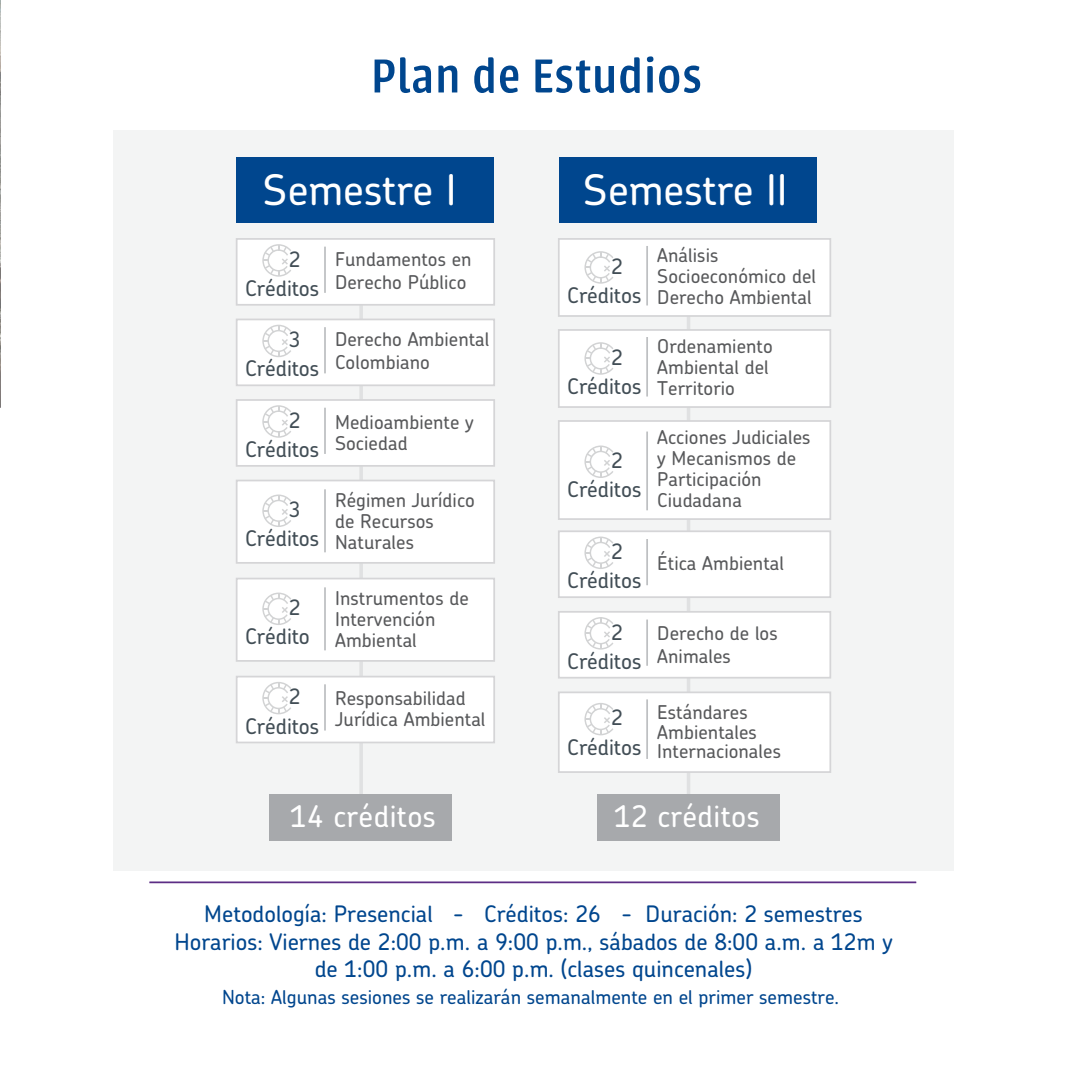
<style>
.page{position:relative;width:1067px;height:1067px;background:#fff}
.page>*{position:absolute;margin:0;border:0;box-sizing:border-box;transform-origin:0 0}
.t1{font:500 52.5px "Urbana";letter-spacing:.02em;color:#00468e}
.t2{font:500 42px "Chevin";color:#fff}
.t3{font:500 29.75px "Chevin";letter-spacing:.015em;color:#fff}
.t4{font:500 22.75px/27.3px "Chevin";color:#00468e;text-align:center}
.t5{font:500 21.53px "Chevin";color:#424e56}
.t6{font:500 21.18px "Chevin";color:#424e56}
.t7{font:500 19.25px "Chevin";color:#00468e}
.t8{font:500 19.07px/21px "Chevin";letter-spacing:.005em;color:#58595b}
</style>
<div class="page">
<img style="left:0;top:0;width:1px;height:408px">
<hr style="left:149px;top:881px;width:767px;height:2px;background:#5c2d85">
<div style="left:113px;top:130px;width:840px;height:741px;background:#f3f4f4"></div>
<svg style="left:357px;top:306px;width:74px;height:488px"></svg>
<div style="left:236px;top:238px;width:259px;height:68px;background:#fff;border:2px solid #d5d5d7"></div>
<svg style="left:262px;top:244px;width:29px;height:33px"></svg>
<hr style="left:324px;top:247px;width:2px;height:46px;background:#bec0c2">
<div style="left:236px;top:318px;width:259px;height:68px;background:#fff;border:2px solid #d5d5d7"></div>
<svg style="left:262px;top:325px;width:29px;height:32px"></svg>
<hr style="left:324px;top:327px;width:2px;height:46px;background:#bec0c2">
<div style="left:236px;top:675px;width:259px;height:68px;background:#fff;border:2px solid #d5d5d7"></div>
<svg style="left:262px;top:682px;width:29px;height:32px"></svg>
<hr style="left:324px;top:684px;width:2px;height:46px;background:#bec0c2">
<div style="left:236px;top:399px;width:259px;height:68px;background:#fff;border:2px solid #d5d5d7"></div>
<svg style="left:262px;top:405px;width:29px;height:33px"></svg>
<hr style="left:324px;top:408px;width:2px;height:46px;background:#bec0c2">
<div style="left:236px;top:479px;width:259px;height:84px;background:#fff;border:2px solid #d5d5d7"></div>
<svg style="left:262px;top:494px;width:29px;height:33px"></svg>
<hr style="left:324px;top:489px;width:2px;height:63px;background:#bec0c2">
<div style="left:236px;top:577px;width:259px;height:84px;background:#fff;border:2px solid #d5d5d7"></div>
<svg style="left:262px;top:592px;width:29px;height:33px"></svg>
<hr style="left:324px;top:587px;width:2px;height:63px;background:#bec0c2">
<div style="left:237px;top:157px;width:257px;height:66px;background:#00468e"></div>
<div style="left:270px;top:794px;width:182px;height:46px;background:#a7a9ac"></div>
<svg style="left:686px;top:317px;width:4px;height:477px"></svg>
<div style="left:597px;top:794px;width:182px;height:46px;background:#a7a9ac"></div>
<div style="left:559px;top:157px;width:257px;height:66px;background:#00468e"></div>
<div style="left:558px;top:238px;width:273px;height:79px;background:#fff;border:2px solid #d5d5d7"></div>
<svg style="left:584px;top:251px;width:29px;height:33px"></svg>
<hr style="left:646px;top:246px;width:2px;height:59px;background:#bec0c2">
<div style="left:558px;top:329px;width:273px;height:79px;background:#fff;border:2px solid #d5d5d7"></div>
<svg style="left:584px;top:342px;width:29px;height:33px"></svg>
<hr style="left:646px;top:337px;width:2px;height:59px;background:#bec0c2">
<div style="left:558px;top:420px;width:273px;height:100px;background:#fff;border:2px solid #d5d5d7"></div>
<svg style="left:584px;top:445px;width:29px;height:33px"></svg>
<hr style="left:646px;top:431px;width:2px;height:79px;background:#bec0c2">
<div style="left:558px;top:530px;width:273px;height:68px;background:#fff;border:2px solid #d5d5d7"></div>
<svg style="left:584px;top:536px;width:29px;height:33px"></svg>
<hr style="left:646px;top:539px;width:2px;height:46px;background:#bec0c2">
<div style="left:558px;top:611px;width:273px;height:67px;background:#fff;border:2px solid #d5d5d7"></div>
<svg style="left:584px;top:617px;width:29px;height:32px"></svg>
<hr style="left:646px;top:619px;width:2px;height:46px;background:#bec0c2">
<div style="left:558px;top:691px;width:273px;height:82px;background:#fff;border:2px solid #d5d5d7"></div>
<svg style="left:584px;top:703px;width:29px;height:32px"></svg>
<hr style="left:646px;top:699px;width:2px;height:60px;background:#bec0c2">
<h1 class="t1" style="left:371px;top:48px;width:332px">Plan de Estudios</h1>
<h2 class="t2" style="left:263px;top:163px;width:195px">Semestre I</h2>
<p class="t6" style="left:289px;top:245px;width:13px">2</p>
<p class="t8" style="left:335px;top:247px;width:138px;line-height:22.8px">Fundamentos en<br>Derecho Público</p>
<p class="t5" style="left:245px;top:274px;width:76px">Créditos</p>
<p class="t6" style="left:289px;top:326px;width:13px">3</p>
<p class="t5" style="left:245px;top:355px;width:76px">Créditos</p>
<p class="t6" style="left:289px;top:406px;width:13px">2</p>
<p class="t5" style="left:245px;top:435px;width:76px">Créditos</p>
<p class="t8" style="left:335px;top:328px;width:156px;line-height:22.8px">Derecho Ambiental<br>Colombiano</p>
<p class="t8" style="left:335px;top:411px;width:140px">Medioambiente y<br>Sociedad</p>
<p class="t6" style="left:289px;top:496px;width:13px">3</p>
<p class="t8" style="left:335px;top:489px;width:141px">Régimen Jurídico de Recursos<br>Naturales</p>
<p class="t5" style="left:245px;top:524px;width:76px">Créditos</p>
<p class="t6" style="left:289px;top:594px;width:13px">2</p>
<p class="t8" style="left:335px;top:587px;width:135px">Instrumentos de<br>Intervención<br>Ambiental</p>
<p class="t5" style="left:245px;top:622px;width:66px">Crédito</p>
<p class="t6" style="left:289px;top:683px;width:13px">2</p>
<p class="t5" style="left:245px;top:712px;width:76px">Créditos</p>
<p class="t8" style="left:335px;top:687px;width:152px">Responsabilidad<br>Jurídica Ambiental</p>
<h2 class="t2" style="left:583px;top:163px;width:206px">Semestre II</h2>
<p class="t6" style="left:611px;top:252px;width:13px">2</p>
<p class="t8" style="left:657px;top:244px;width:160px">Análisis<br>Socioeconómico del<br>Derecho Ambiental</p>
<p class="t5" style="left:567px;top:281px;width:76px">Créditos</p>
<p class="t6" style="left:611px;top:343px;width:13px">2</p>
<p class="t8" style="left:657px;top:335px;width:117px">Ordenamiento<br>Ambiental del<br>Territorio</p>
<p class="t5" style="left:567px;top:372px;width:76px">Créditos</p>
<p class="t6" style="left:611px;top:447px;width:13px">2</p>
<p class="t5" style="left:567px;top:475px;width:76px">Créditos</p>
<p class="t8" style="left:657px;top:426px;width:155px">Acciones Judiciales y Mecanismos de<br>Participación<br>Ciudadana</p>
<p class="t6" style="left:611px;top:538px;width:13px">2</p>
<p class="t8" style="left:657px;top:552px;width:128px">Ética Ambiental</p>
<p class="t5" style="left:567px;top:566px;width:76px">Créditos</p>
<p class="t6" style="left:611px;top:618px;width:13px">2</p>
<p class="t8" style="left:657px;top:622px;width:122px;line-height:22.8px">Derecho de los<br>Animales</p>
<p class="t5" style="left:567px;top:647px;width:76px">Créditos</p>
<p class="t6" style="left:611px;top:704px;width:13px">2</p>
<p class="t8" style="left:657px;top:702px;width:125px;line-height:19.2px">Estándares<br>Ambientales<br>Internacionales</p>
<p class="t5" style="left:567px;top:733px;width:76px">Créditos</p>
<h3 class="t3" style="left:290px;top:797px;width:147px">14 créditos</h3>
<h3 class="t3" style="left:614px;top:797px;width:147px">12 créditos</h3>
<p class="t4" style="left:174px;top:900px;width:719px">Metodología: Presencial - Créditos: 26 - Duración: 2 semestres<br>Horarios: Viernes de 2:00 p.m. a 9:00 p.m., sábados de 8:00 a.m. a 12m y de 1:00 p.m. a 6:00 p.m. (clases quincenales)</p>
<p class="t7" style="left:222px;top:984px;width:618px">Nota: Algunas sesiones se realizarán semanalmente en el primer semestre.</p>
</div>
